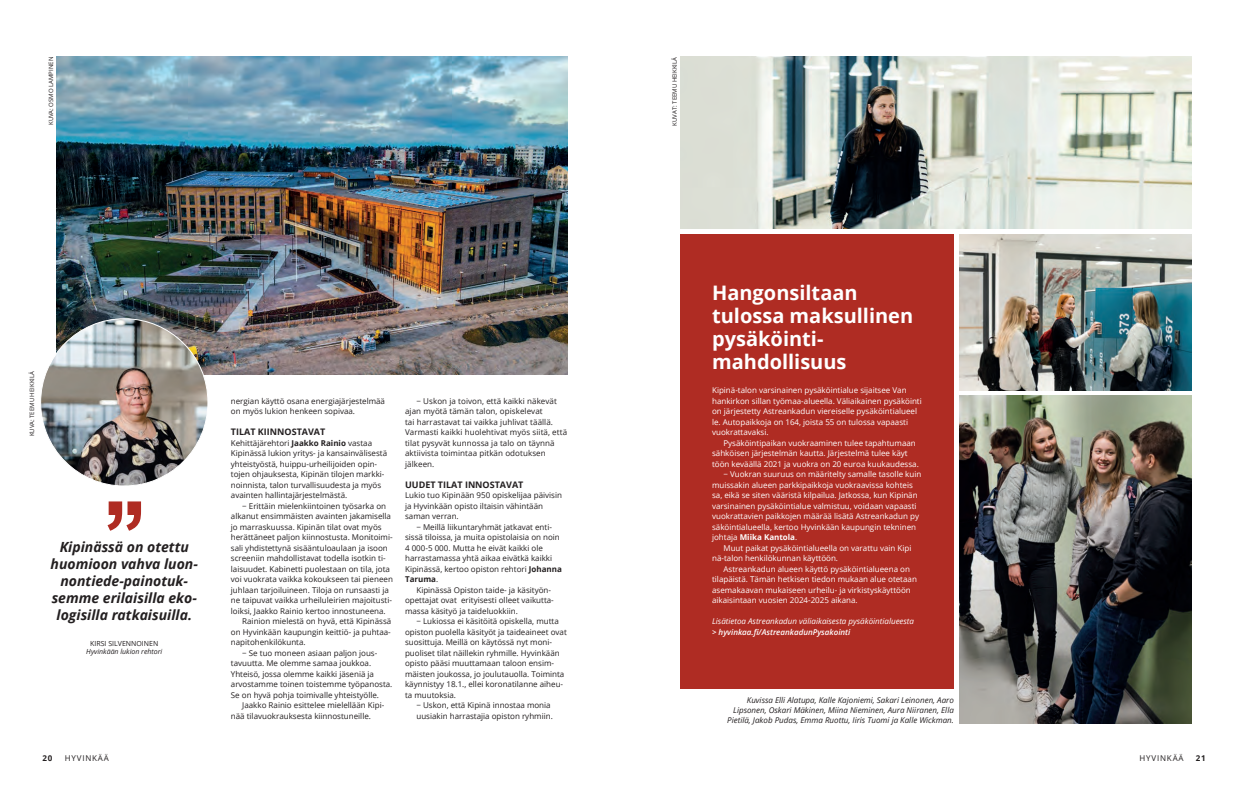
<style>
.page{position:relative;width:1248px;height:794px;background:#fff}
.page>*{position:absolute;margin:0;border:0;box-sizing:border-box;transform-origin:0 0}
.t1{font:700 20px/23px "Open Sans";color:#fff}
.t2{font:italic 700 14px/17px "Open Sans";color:#231f20;text-align:center}
.t3{font:700 9px "Open Sans";color:#231f20}
.t4{font:8px/10.5px "Open Sans";color:#231f20}
.t5{font:8px "Open Sans";color:#fff}
.t6{font:italic 8px/10px "Open Sans";color:#231f20;text-align:right}
.t7{font:italic 8px/10.5px "Open Sans";color:#fff}
.t8{font:700 8px "Open Sans";color:#fff}
.t9{font:8px "Open Sans";letter-spacing:.1em;color:#231f20}
.t10{font:700 8px "Open Sans";color:#231f20}
.t11{font:italic 7px "Open Sans";color:#231f20}
.t12{font:7px "Open Sans";color:#231f20}
.t13{font:6px "Open Sans";color:#231f20}
.s1{font-weight:700}
.s2{font-weight:400}
.s3{font-weight:600}
</style>
<div class="page">
<div style="left:680px;top:235px;width:273px;height:454px;background:#af2c23"></div>
<img style="left:56px;top:57px;width:511px;height:317px">
<svg style="left:107px;top:501px;width:34px;height:30px"></svg>
<img style="left:41px;top:319px;width:167px;height:167px;border-radius:84px">
<img style="left:680px;top:57px;width:511px;height:172px">
<img style="left:959px;top:235px;width:232px;height:155px">
<img style="left:959px;top:395px;width:232px;height:328px">
<p class="t13" style="left:47px;top:125px;width:70px;rotate:-90deg">KUVA: OSMO LAMPINEN</p>
<p class="t13" style="left:670px;top:126px;width:70px;rotate:-90deg">KUVAT: TEEMU HEIKKILÄ</p>
<p class="t13" style="left:28px;top:436px;width:67px;rotate:-90deg">KUVA: TEEMU HEIKKILÄ</p>
<h2 class="t2" style="left:51px;top:538px;width:149px">Kipinässä on otettu huomioon vahva luon&shy;nontiede-painotuk&shy;semme erilaisilla eko&shy;logisilla ratkaisuilla.</h2>
<p class="t12" style="left:90px;top:638px;width:70px">KIRSI SILVENNOINEN</p>
<p class="t11" style="left:86px;top:647px;width:78px">Hyvinkään lukion rehtori</p>
<p class="t4" style="left:231px;top:395px;width:156px">nergian käyttö osana energiajärjestelmää on myös lukion henkeen sopivaa.</p>
<p class="t3" style="left:231px;top:425px;width:96px">TILAT KIINNOSTAVAT</p>
<p class="t4" style="left:231px;top:437px;width:143px">Kehittäjärehtori <span class="s1">Jaakko Rainio</span> vastaa</p>
<p class="t4" style="left:231px;top:448px;width:158px">Kipinässä lukion yritys- ja kansainvälisestä</p>
<p class="t4" style="left:231px;top:458px;width:148px">yhteistyöstä, huippu-urheilijoiden opin-</p>
<p class="t4" style="left:231px;top:469px;width:155px">tojen ohjauksesta, Kipinän tilojen markki-</p>
<p class="t4" style="left:231px;top:479px;width:152px">noinnista, talon turvallisuudesta ja myös</p>
<p class="t4" style="left:231px;top:490px;width:118px">avainten hallintajärjestelmästä.</p>
<p class="t4" style="left:242px;top:500px;width:145px">− Erittäin mielenkiintoinen työsarka on</p>
<p class="t4" style="left:231px;top:511px;width:162px">alkanut ensimmäisten avainten jakamisella</p>
<p class="t4" style="left:231px;top:521px;width:152px">jo marraskuussa. Kipinän tilat ovat myös</p>
<p class="t4" style="left:231px;top:532px;width:163px">herättäneet paljon kiinnostusta. Monitoimi-</p>
<p class="t4" style="left:231px;top:542px;width:158px">sali yhdistettynä sisääntuloaulaan ja isoon</p>
<p class="t4" style="left:231px;top:553px;width:156px">screeniin mahdollistavat todella isotkin ti-</p>
<p class="t4" style="left:231px;top:563px;width:161px">laisuudet. Kabinetti puolestaan on tila, jota</p>
<p class="t4" style="left:231px;top:574px;width:163px">voi vuokrata vaikka kokoukseen tai pieneen</p>
<p class="t4" style="left:231px;top:584px;width:159px">juhlaan tarjoiluineen. Tiloja on runsaasti ja</p>
<p class="t4" style="left:231px;top:595px;width:162px">ne taipuvat vaikka urheiluleirien majoitusti-</p>
<p class="t4" style="left:231px;top:605px;width:156px">loiksi, Jaakko Rainio kertoo innostuneena.</p>
<p class="t4" style="left:242px;top:616px;width:151px">Rainion mielestä on hyvä, että Kipinässä</p>
<p class="t4" style="left:231px;top:626px;width:161px">on Hyvinkään kaupungin keittiö- ja puhtaa-</p>
<p class="t4" style="left:231px;top:637px;width:76px">napitohenkilökunta.</p>
<p class="t4" style="left:242px;top:647px;width:136px">− Se tuo moneen asiaan paljon jous-</p>
<p class="t4" style="left:231px;top:658px;width:142px">tavuutta. Me olemme samaa joukkoa.</p>
<p class="t4" style="left:231px;top:668px;width:145px">Yhteisö, jossa olemme kaikki jäseniä ja</p>
<p class="t4" style="left:231px;top:679px;width:163px">arvostamme toinen toistemme työpanosta.</p>
<p class="t4" style="left:231px;top:689px;width:150px">Se on hyvä pohja toimivalle yhteistyölle.</p>
<p class="t4" style="left:242px;top:700px;width:143px">Jaakko Rainio esittelee mielellään Kipi-</p>
<p class="t4" style="left:231px;top:710px;width:142px">nää tilavuokrauksesta kiinnostuneille.</p>
<p class="t4" style="left:405px;top:395px;width:163px;text-indent:11px">− Uskon ja toivon, että kaikki näkevät ajan myötä tämän talon, opiskelevat<br>tai harrastavat tai vaikka juhlivat täällä.<br>Varmasti kaikki huolehtivat myös siitä, että tilat pysyvät kunnossa ja talo on täynnä aktiivista toimintaa pitkän odotuksen jälkeen.</p>
<p class="t3" style="left:405px;top:478px;width:120px">UUDET TILAT INNOSTAVAT</p>
<p class="t4" style="left:405px;top:490px;width:158px">Lukio tuo Kipinään 950 opiskelijaa päivisin</p>
<p class="t4" style="left:405px;top:500px;width:139px">ja Hyvinkään opisto iltaisin vähintään</p>
<p class="t4" style="left:405px;top:511px;width:55px">saman verran.</p>
<p class="t4" style="left:416px;top:521px;width:137px">− Meillä liikuntaryhmät jatkavat enti-</p>
<p class="t4" style="left:405px;top:532px;width:156px">sissä tiloissa, ja muita opistolaisia on noin</p>
<p class="t4" style="left:405px;top:542px;width:139px">4 000-5 000. Mutta he eivät kaikki ole</p>
<p class="t4" style="left:405px;top:553px;width:149px">harrastamassa yhtä aikaa eivätkä kaikki</p>
<p class="t4" style="left:405px;top:563px;width:158px">Kipinässä, kertoo opiston rehtori <span class="s1">Johanna</span></p>
<p class="t10" style="left:405px;top:573px;width:35px">Taruma<span class="s2">.</span></p>
<p class="t4" style="left:416px;top:584px;width:136px">Kipinässä Opiston taide- ja käsityön-</p>
<p class="t4" style="left:405px;top:595px;width:150px">opettajat ovat erityisesti olleet vaikutta-</p>
<p class="t4" style="left:405px;top:605px;width:114px">massa käsityö ja taideluokkiin.</p>
<p class="t4" style="left:416px;top:616px;width:144px">− Lukiossa ei käsitöitä opiskella, mutta</p>
<p class="t4" style="left:405px;top:626px;width:163px">opiston puolella käsityöt ja taideaineet ovat</p>
<p class="t4" style="left:405px;top:637px;width:148px">suosittuja. Meillä on käytössä nyt moni-</p>
<p class="t4" style="left:405px;top:647px;width:156px">puoliset tilat näillekin ryhmille. Hyvinkään</p>
<p class="t4" style="left:405px;top:658px;width:150px">opisto pääsi muuttamaan taloon ensim-</p>
<p class="t4" style="left:405px;top:668px;width:161px">mäisten joukossa, jo joulutauolla. Toiminta</p>
<p class="t4" style="left:405px;top:679px;width:159px">käynnistyy 18.1., ellei koronatilanne aiheu-</p>
<p class="t4" style="left:405px;top:689px;width:52px">ta muutoksia.</p>
<p class="t4" style="left:416px;top:700px;width:136px">− Uskon, että Kipinä innostaa monia</p>
<p class="t4" style="left:416px;top:710px;width:138px">uusiakin harrastajia opiston ryhmiin.</p>
<p class="t1" style="left:712px;top:280px;width:203px">Hangonsiltaan tulossa maksullinen pysäköinti&shy;mahdollisuus</p>
<p class="t5" style="left:712px;top:385px;width:196px">Kipinä-talon varsinainen pysäköintialue sijaitsee Van</p>
<p class="t5" style="left:712px;top:395px;width:211px">hankirkon sillan työmaa-alueella. Väliaikainen pysäköinti</p>
<p class="t5" style="left:712px;top:406px;width:206px">on järjestetty Astreankadun viereiselle pysäköintialueel</p>
<p class="t5" style="left:712px;top:416px;width:197px">le. Autopaikkoja on 164, joista 55 on tulossa vapaasti</p>
<p class="t5" style="left:712px;top:427px;width:58px">vuokrattavaksi.</p>
<p class="t5" style="left:723px;top:437px;width:194px">Pysäköintipaikan vuokraaminen tulee tapahtumaan</p>
<p class="t5" style="left:712px;top:448px;width:197px">sähköisen järjestelmän kautta. Järjestelmä tulee käyt</p>
<p class="t5" style="left:712px;top:458px;width:208px">töön keväällä 2021 ja vuokra on 20 euroa kuukaudessa.</p>
<p class="t5" style="left:723px;top:469px;width:199px">− Vuokran suuruus on määritelty samalle tasolle kuin</p>
<p class="t5" style="left:712px;top:479px;width:202px">muissakin alueen parkkipaikkoja vuokraavissa kohteis</p>
<p class="t5" style="left:712px;top:490px;width:207px">sa, eikä se siten vääristä kilpailua. Jatkossa, kun Kipinän</p>
<p class="t5" style="left:712px;top:500px;width:206px">varsinainen pysäköintialue valmistuu, voidaan vapaasti</p>
<p class="t5" style="left:712px;top:511px;width:208px">vuokrattavien paikkojen määrää lisätä Astreankadun py</p>
<p class="t5" style="left:712px;top:521px;width:205px">säköintialueella, kertoo Hyvinkään kaupungin tekninen</p>
<p class="t8" style="left:712px;top:531px;width:87px"><span class="s2">johtaja</span> Miika Kantola<span class="s2">.</span></p>
<p class="t5" style="left:723px;top:542px;width:189px">Muut paikat pysäköintialueella on varattu vain Kipi</p>
<p class="t5" style="left:712px;top:553px;width:127px">nä-talon henkilökunnan käyttöön.</p>
<p class="t5" style="left:723px;top:563px;width:188px">Astreankadun alueen käyttö pysäköintialueena on</p>
<p class="t5" style="left:712px;top:574px;width:206px">tilapäistä. Tämän hetkisen tiedon mukaan alue otetaan</p>
<p class="t5" style="left:712px;top:584px;width:200px">asemakaavan mukaiseen urheilu- ja virkistyskäyttöön</p>
<p class="t5" style="left:712px;top:595px;width:147px">aikaisintaan vuosien 2024-2025 aikana.</p>
<p class="t7" style="left:712px;top:616px;width:203px">Lisätietoa Astreankadun väliaikaisesta pysäköintialueesta <span class="s3">&gt; hyvinkaa.fi/AstreankadunPysakointi</span></p>
<p class="t6" style="left:727px;top:695px;width:228px">Kuvissa Elli Alatupa, Kalle Kajoniemi, Sakari Leinonen, Aaro<br>Lipsonen, Oskari Mäkinen, Miina Nieminen, Aura Niiranen, Ella<br>Pietilä, Jakob Pudas, Emma Ruottu, Iiris Tuomi ja Kalle Wickman.</p>
<p class="t10" style="left:43px;top:752px;width:11px">20</p>
<p class="t9" style="left:65px;top:752px;width:46px">HYVINKÄÄ</p>
<p class="t9" style="left:1139px;top:752px;width:46px">HYVINKÄÄ</p>
<p class="t10" style="left:1195px;top:752px;width:11px">21</p>
</div>
